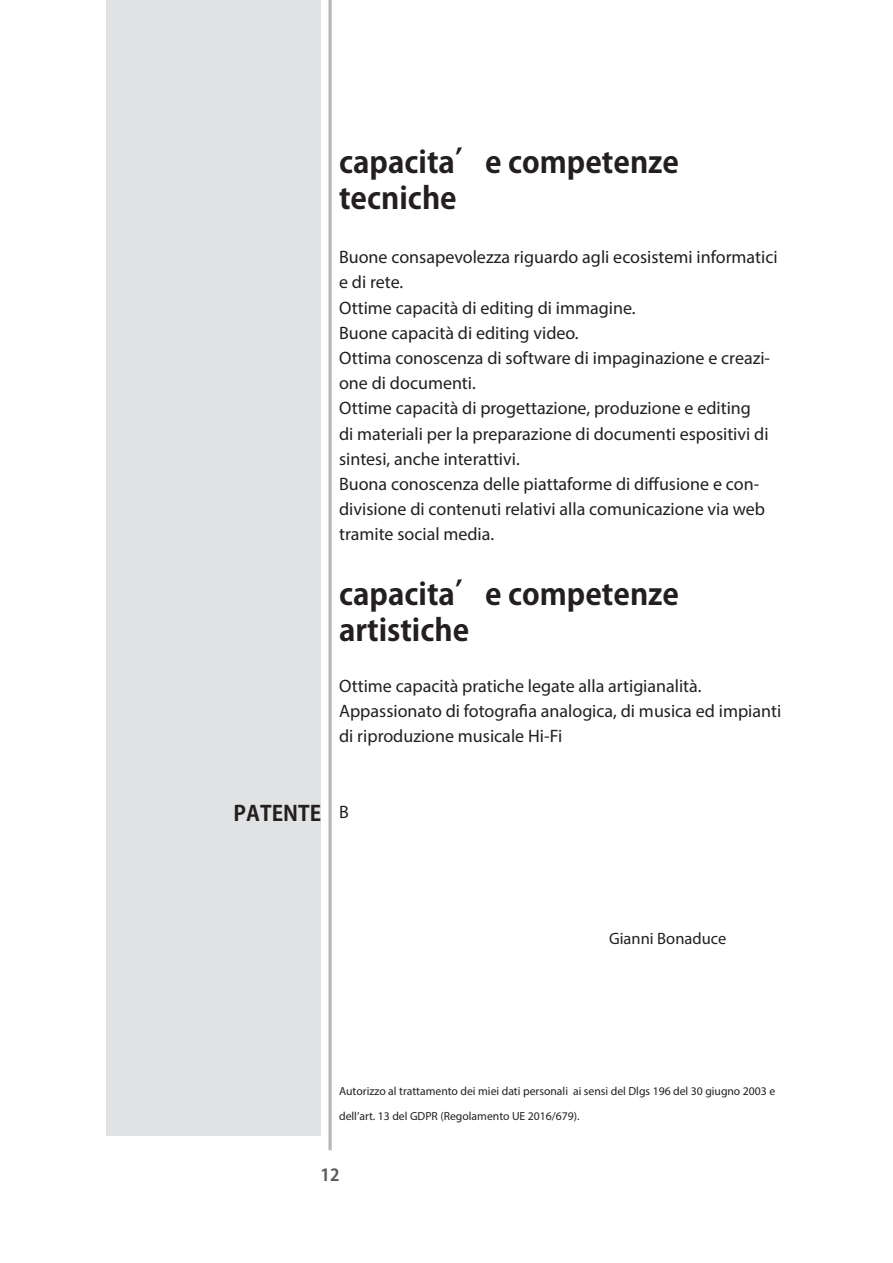
<style>
.page{position:relative;width:893px;height:1263px;background:#fff}
.page>*{position:absolute;margin:0;border:0;box-sizing:border-box;transform-origin:0 0}
.t1{font:700 30px/36px "Adobe Gothic Std";color:#231f20}
.t2{font:700 21px "Adobe Gothic Std";color:#231f20}
.t3{font:18px/25.2px "Myriad Pro";color:#231f20}
.t4{font:16.5px "Myriad Pro";color:#231f20}
.t5{font:700 16.5px "Adobe Gothic Std";color:#5c5c5f}
.t6{font:11.7px/25.2px "Myriad Pro";color:#231f20}
</style>
<div class="page">
<div style="left:106px;top:0;width:215px;height:1135px;background:#e1e2e4"></div>
<svg style="left:328px;top:0;width:4px;height:1150px;background:#c2c3c6"></svg>
<h1 class="t1" style="left:339px;top:145px;width:341px">capacita’e competenze tecniche</h1>
<p class="t3" style="left:339px;top:244px;width:440px">Buone consapevolezza riguardo agli ecosistemi informatici e di rete.<br>Ottime capacità di editing di immagine.<br>Buone capacità di editing video.<br>Ottima conoscenza di software di impaginazione e creazi&shy;one di documenti.<br>Ottime capacità di progettazione, produzione e editing<br>di materiali per la preparazione di documenti espositivi di sintesi, anche interattivi.<br>Buona conoscenza delle piattaforme di diffusione e con&shy;divisione di contenuti relativi alla comunicazione via web tramite social media.</p>
<h1 class="t1" style="left:339px;top:576px;width:341px">capacita’e competenze artistiche</h1>
<p class="t3" style="left:339px;top:673px;width:444px">Ottime capacità pratiche legate alla artigianalità.<br>Appassionato di fotografia analogica, di musica ed impianti di riproduzione musicale Hi-Fi</p>
<p class="t2" style="left:234px;top:800px;width:89px">PATENTE</p>
<p class="t3" style="left:339px;top:799px;width:11px">B</p>
<p class="t4" style="left:609px;top:928px;width:119px">Gianni Bonaduce</p>
<p class="t6" style="left:339px;top:1078px;width:438px">Autorizzo al trattamento dei miei dati personali ai sensi del Dlgs 196 del 30 giugno 2003 e dell’art. 13 del GDPR (Regolamento UE 2016/679).</p>
<p class="t5" style="left:321px;top:1165px;width:20px">12</p>
</div>
